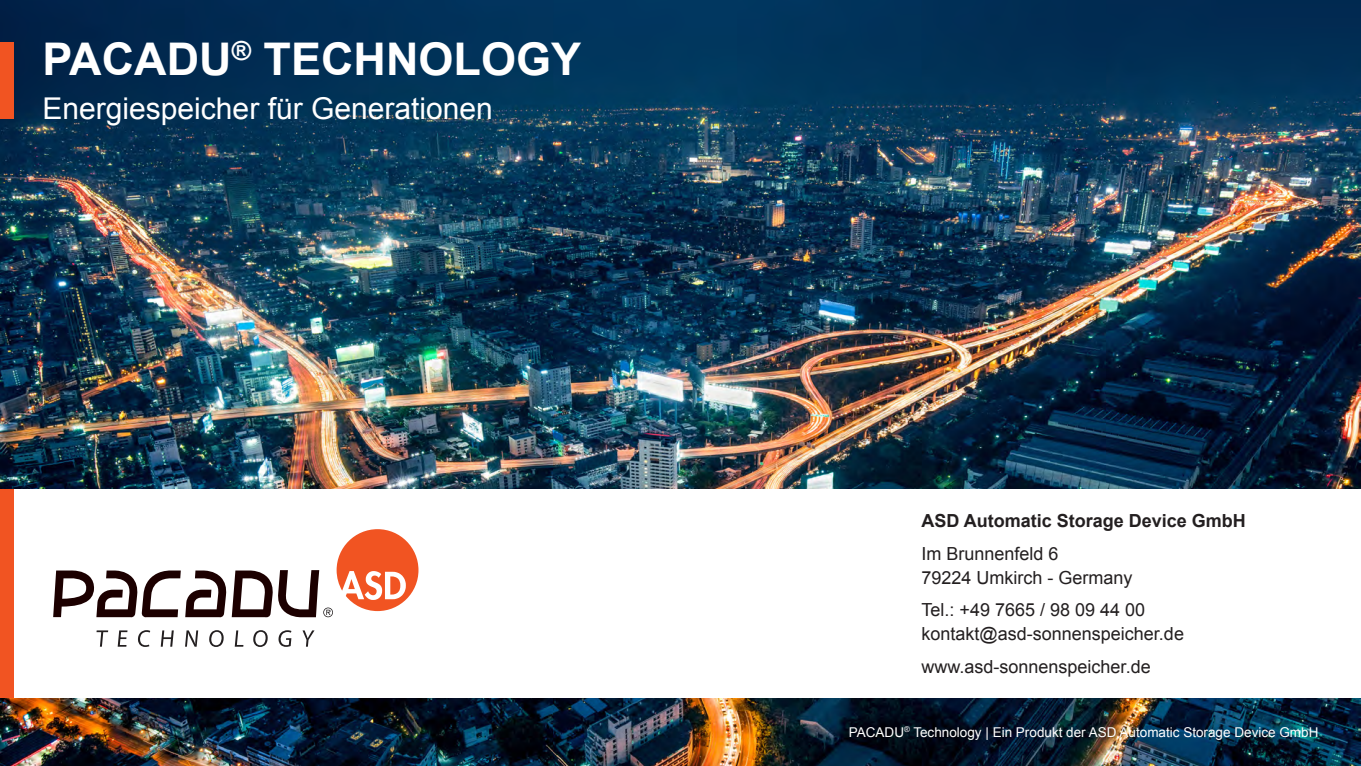
<style>
.page{position:relative;width:1361px;height:766px;background:#fff}
.page>*{position:absolute;margin:0;border:0;box-sizing:border-box;transform-origin:0 0}
.t1{font:700 45px "Arial";color:#fff}
.t2{font:30px "Arial";color:#fff}
.t3{font:18px/24px "Arial";color:#231f20}
.t4{font:700 18px "Arial";color:#231f20}
.t5{font:13.5px "Arial";color:#fff}
</style>
<div class="page">
<img style="left:0;top:0;width:1361px;height:765px">
<div style="left:0;top:489px;width:1361px;height:208px;background:#fff"></div>
<div style="left:0;top:489px;width:13px;height:208px;background:#f15422"></div>
<svg style="left:96px;top:630px;width:12px;height:16px"></svg>
<svg style="left:118px;top:630px;width:9px;height:16px"></svg>
<svg style="left:138px;top:630px;width:12px;height:16px"></svg>
<svg style="left:161px;top:630px;width:13px;height:16px"></svg>
<svg style="left:185px;top:630px;width:13px;height:16px"></svg>
<svg style="left:209px;top:630px;width:15px;height:16px"></svg>
<svg style="left:235px;top:630px;width:8px;height:16px"></svg>
<svg style="left:253px;top:630px;width:15px;height:16px"></svg>
<svg style="left:278px;top:630px;width:13px;height:16px"></svg>
<svg style="left:302px;top:630px;width:12px;height:16px"></svg>
<svg style="left:53px;top:529px;width:365px;height:88px"></svg>
<div style="left:0;top:43px;width:13px;height:76px;background:#f15422"></div>
<h1 class="t1" style="left:43px;top:29px;width:540px">PACADU<sup>®</sup> TECHNOLOGY</h1>
<h2 class="t2" style="left:43px;top:89px;width:452px">Energiespeicher für Generationen</h2>
<p class="t4" style="left:921px;top:509px;width:326px">ASD Automatic Storage Device GmbH</p>
<p class="t3" style="left:921px;top:541px;width:213px">Im Brunnenfeld 6<br>79224 Umkirch - Germany</p>
<p class="t3" style="left:921px;top:598px;width:264px">Tel.: +49 7665 / 98 09 44 00 kontakt@asd-sonnenspeicher.de</p>
<p class="t3" style="left:921px;top:654px;width:231px">www.asd-sonnenspeicher.de</p>
<p class="t5" style="left:849px;top:723px;width:471px">PACADU<sup>®</sup> Technology | Ein Produkt der ASD Automatic Storage Device GmbH</p>
</div>
